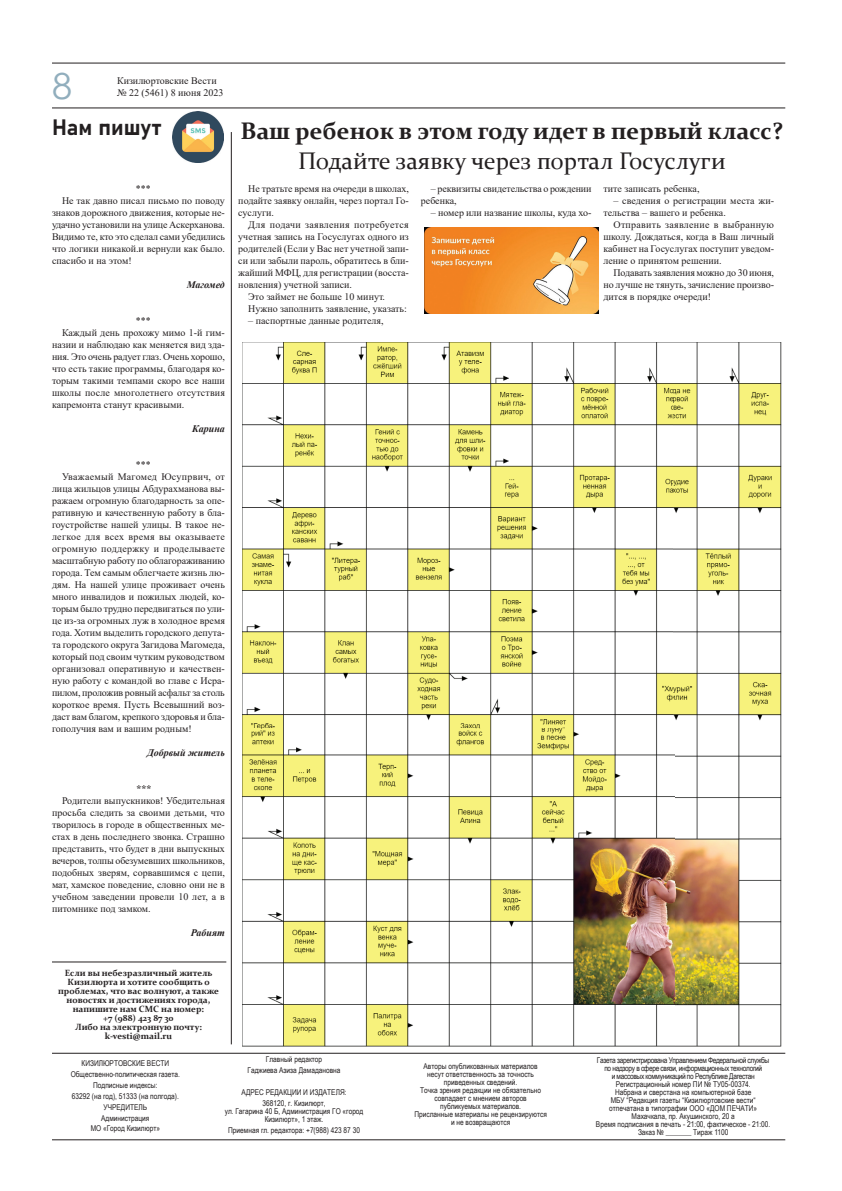
<style>
.page{position:relative;width:842px;height:1191px;background:#fff}
.page>*{position:absolute;margin:0;border:0;box-sizing:border-box;transform-origin:0 0}
.t1{font:36px "Century Gothic";color:#91aebd}
.t2{font:700 24px "Constantia";color:#231f20}
.t3{font:24px "Constantia";color:#231f20}
.t4{font:22px "Bahnschrift";color:#231f20}
.t5{font:10px/12px "Times New Roman";color:#231f20;text-align:justify}
.t6{font:10px "Times New Roman";letter-spacing:.03em;color:#231f20}
.t7{font:10px "Times New Roman";letter-spacing:.025em;color:#231f20}
.t8{font:italic 700 10px "Times New Roman";color:#231f20}
.t9{font:700 9px/9px "Constantia";color:#231f20;text-align:center}
.t10{font:8px/8px "Arial Narrow";color:#231f20;text-align:center}
</style>
<div class="page">
<hr style="left:52px;top:63px;width:733px;height:1px;background:#231f20">
<hr style="left:52px;top:1052px;width:733px;height:1px;background:#231f20">
<hr style="left:52px;top:1139px;width:733px;height:1px;background:#231f20">
<hr style="left:52px;top:108px;width:733px;height:1px;background:#231f20">
<hr style="left:231px;top:132px;width:1px;height:912px;background:#231f20">
<hr style="left:52px;top:961px;width:174px;height:1px;background:#231f20">
<img style="left:172px;top:111px;width:51px;height:51px">
<img style="left:242px;top:342px;width:539px;height:704px">
<img style="left:425px;top:227px;width:174px;height:86px">
<h1 class="t1" style="left:52px;top:61px;width:21px">8</h1>
<p class="t5" style="left:117px;top:74px;width:108px">Кизилюртовские Вести № 22 (5461) 8 июня 2023</p>
<h3 class="t4" style="left:52px;top:111px;width:112px">Нам пишут</h3>
<p class="t5" style="left:136px;top:182px;width:16px">***</p>
<p class="t5" style="left:62px;top:194px;width:164px">Не так давно писал письмо по поводу</p>
<p class="t5" style="left:52px;top:206px;width:174px">знаков дорожного движения, которые не-</p>
<p class="t5" style="left:52px;top:218px;width:174px">удачно установили на улице Аскерханова.</p>
<p class="t5" style="left:52px;top:230px;width:174px">Видимо те, кто это сделал сами убедились</p>
<p class="t5" style="left:52px;top:242px;width:174px">что логики никакой.и вернули как было.</p>
<p class="t5" style="left:52px;top:254px;width:81px">спасибо и на этом!</p>
<p class="t8" style="left:187px;top:278px;width:40px">Магомед</p>
<p class="t5" style="left:136px;top:314px;width:16px">***</p>
<p class="t5" style="left:62px;top:326px;width:164px">Каждый день прохожу мимо 1-й гим-</p>
<p class="t5" style="left:52px;top:338px;width:174px">назии и наблюдаю как меняется вид зда-</p>
<p class="t5" style="left:52px;top:350px;width:174px">ния. Это очень радует глаз. Очень хорошо,</p>
<p class="t5" style="left:52px;top:362px;width:174px">что есть такие программы, благодаря ко-</p>
<p class="t5" style="left:52px;top:374px;width:174px">торым такими темпами скоро все наши</p>
<p class="t5" style="left:52px;top:386px;width:174px">школы после многолетнего отсутствия</p>
<p class="t5" style="left:52px;top:398px;width:134px">капремонта станут красивыми.</p>
<p class="t8" style="left:192px;top:422px;width:34px">Карина</p>
<p class="t5" style="left:136px;top:458px;width:16px">***</p>
<p class="t7" style="left:62px;top:470px;width:164px">Уважаемый Магомед Юсупрвич, от</p>
<p class="t5" style="left:52px;top:482px;width:174px">лица жильцов улицы Абдурахманова вы-</p>
<p class="t5" style="left:52px;top:494px;width:174px">ражаем огромную благодарность за опе-</p>
<p class="t5" style="left:52px;top:506px;width:174px">ративную и качественную работу в бла-</p>
<p class="t5" style="left:52px;top:518px;width:174px">гоустройстве нашей улицы. В такое не-</p>
<p class="t6" style="left:52px;top:530px;width:174px">легкое для всех время вы оказываете</p>
<p class="t7" style="left:52px;top:542px;width:174px">огромную поддержку и проделываете</p>
<p class="t5" style="left:52px;top:554px;width:174px">масштабную работу по облагораживанию</p>
<p class="t5" style="left:52px;top:566px;width:174px">города. Тем самым облегчаете жизнь лю-</p>
<p class="t5" style="left:52px;top:578px;width:174px">дям. На нашей улице проживает очень</p>
<p class="t5" style="left:52px;top:590px;width:174px">много инвалидов и пожилых людей, ко-</p>
<p class="t5" style="left:52px;top:602px;width:174px">торым было трудно передвигаться по ули-</p>
<p class="t5" style="left:52px;top:614px;width:174px">це из-за огромных луж в холодное время</p>
<p class="t5" style="left:52px;top:626px;width:174px">года. Хотим выделить городского депута-</p>
<p class="t5" style="left:52px;top:638px;width:174px">та городского округа Загидова Магомеда,</p>
<p class="t5" style="left:52px;top:650px;width:174px">который под своим чутким руководством</p>
<p class="t5" style="left:52px;top:662px;width:174px">организовал оперативную и качествен-</p>
<p class="t5" style="left:52px;top:674px;width:174px">ную работу с командой во главе с Исра-</p>
<p class="t5" style="left:52px;top:686px;width:174px">пилом, проложив ровный асфальт за столь</p>
<p class="t5" style="left:52px;top:698px;width:174px">короткое время. Пусть Всевышний воз-</p>
<p class="t5" style="left:52px;top:710px;width:174px">даст вам благом, крепкого здоровья и бла-</p>
<p class="t5" style="left:52px;top:722px;width:141px">гополучия вам и вашим родным!</p>
<p class="t8" style="left:147px;top:746px;width:79px">Добрвый житель</p>
<p class="t8" style="left:136px;top:782px;width:16px">***</p>
<p class="t5" style="left:52px;top:794px;width:174px;text-indent:10px">Родители выпускников! Убедительная просьба следить за своими детьми, что творилось в городе в общественных ме&shy;стах в день последнего звонка. Страшно представить, что будет в дни выпускных вечеров, толпы обезумевших школьников, подобных зверям, сорвавшимся с цепи, мат, хамское поведение, словно они не в учебном заведении провели 10 лет, а в питомнике под замком.</p>
<p class="t8" style="left:191px;top:926px;width:36px">Рабият</p>
<p class="t9" style="left:58px;top:968px;width:162px">Если вы небезразличный житель<br>Кизилюрта и хотите сообщить о проблемах, что вас волнуют, а также новостях и достижениях города, напишите нам СМС на номер:<br>+7 (988) 423 87 30<br>Либо на электронную почту: k-vesti@mail.ru</p>
<h2 class="t2" style="left:241px;top:114px;width:544px">Ваш ребенок в этом году идет в первый класс?</h2>
<h2 class="t3" style="left:298px;top:144px;width:429px">Подайте заявку через портал Госуслуги</h2>
<p class="t5" style="left:238px;top:182px;width:172px;text-indent:10px">Не тратьте время на очереди в школах, подайте заявку онлайн, через портал Го&shy;суслуги.</p>
<p class="t6" style="left:248px;top:218px;width:162px">Для подачи заявления потребуется</p>
<p class="t5" style="left:238px;top:230px;width:172px">учетная запись на Госуслугах одного из</p>
<p class="t5" style="left:238px;top:242px;width:172px">родителей (Если у Вас нет учетной запи-</p>
<p class="t5" style="left:238px;top:254px;width:172px">си или забыли пароль, обратитесь в бли-</p>
<p class="t5" style="left:238px;top:266px;width:172px">жайший МФЦ, для регистрации (восста-</p>
<p class="t5" style="left:238px;top:278px;width:115px">новления) учетной записи.</p>
<p class="t5" style="left:248px;top:290px;width:138px">Это займет не больше 10 минут.</p>
<p class="t5" style="left:248px;top:302px;width:160px">Нужно заполнить заявление, указать:</p>
<p class="t5" style="left:248px;top:314px;width:137px">– паспортные данные родителя,</p>
<p class="t5" style="left:421px;top:182px;width:172px;text-indent:10px">– реквизиты свидетельства о рождении ребенка,</p>
<p class="t5" style="left:431px;top:206px;width:162px">– номер или название школы, куда хо-</p>
<p class="t5" style="left:603px;top:182px;width:97px">тите записать ребенка,</p>
<p class="t5" style="left:603px;top:194px;width:172px;text-indent:10px">– сведения о регистрации места жи&shy;тельства – вашего и ребенка.</p>
<p class="t5" style="left:603px;top:218px;width:172px;text-indent:10px">Отправить заявление в выбранную школу. Дождаться, когда в Ваш личный кабинет на Госуслугах поступит уведом&shy;ление о принятом решении.</p>
<p class="t5" style="left:603px;top:266px;width:172px;text-indent:10px">Подавать заявления можно до 30 июня, но лучше не тянуть, зачисление произво&shy;дится в порядке очереди!</p>
<p class="t10" style="left:71px;top:1057px;width:111px;line-height:10.8px">КИЗИЛЮРТОВСКИЕ ВЕСТИ<br>Общественно-политическая газета.<br>Подписные индексы:<br>63292 (на год), 51333 (на полгода).<br>УЧРЕДИТЕЛЬ<br>Администрация<br>МО «Город Кизилюрт»</p>
<p class="t10" style="left:248px;top:1053px;width:94px;line-height:10.8px">Главный редактор<br>Гаджиева Азиза Дамадановна</p>
<p class="t10" style="left:242px;top:1086px;width:106px;line-height:10.8px">АДРЕС РЕДАКЦИИ И ИЗДАТЕЛЯ:<br>368120, г. Кизилюрт,</p>
<p class="t10" style="left:225px;top:1106px;width:140px">ул. Гагарина 40 Б, Администрация ГО «город<br>Кизилюрт», 1 этаж.</p>
<p class="t10" style="left:228px;top:1125px;width:133px">Приемная гл. редактора: +7(988) 423 87 30</p>
<p class="t10" style="left:414px;top:1062px;width:134px">Авторы опубликованных материалов несут ответственность за точность приведенных сведений.<br>Точка зрения редакции не обязательно совпадает с мнением авторов публикуемых материалов.<br>Присланные материалы не рецензируются и не возвращаются</p>
<p class="t10" style="left:596px;top:1056px;width:176px">Газета зарегистрирована Управлением Федеральной службы по надзору в сфере связи, информационных технологий<br>и массовых коммуникаций по Республике Дагестан Регистрационный номер ПИ № ТУ05-00374.<br>Набрана и сверстана на компьютерной базе<br>МБУ “Редакция газеты “Кизилюртовские вести“ отпечатана в типографии ООО «ДОМ ПЕЧАТИ» Махачкала, пр. Акушинского, 20 а<br>Время подписания в печать - 21:00, фактическое - 21:00.<br>Заказ № _______ Тираж 1100</p>
</div>
